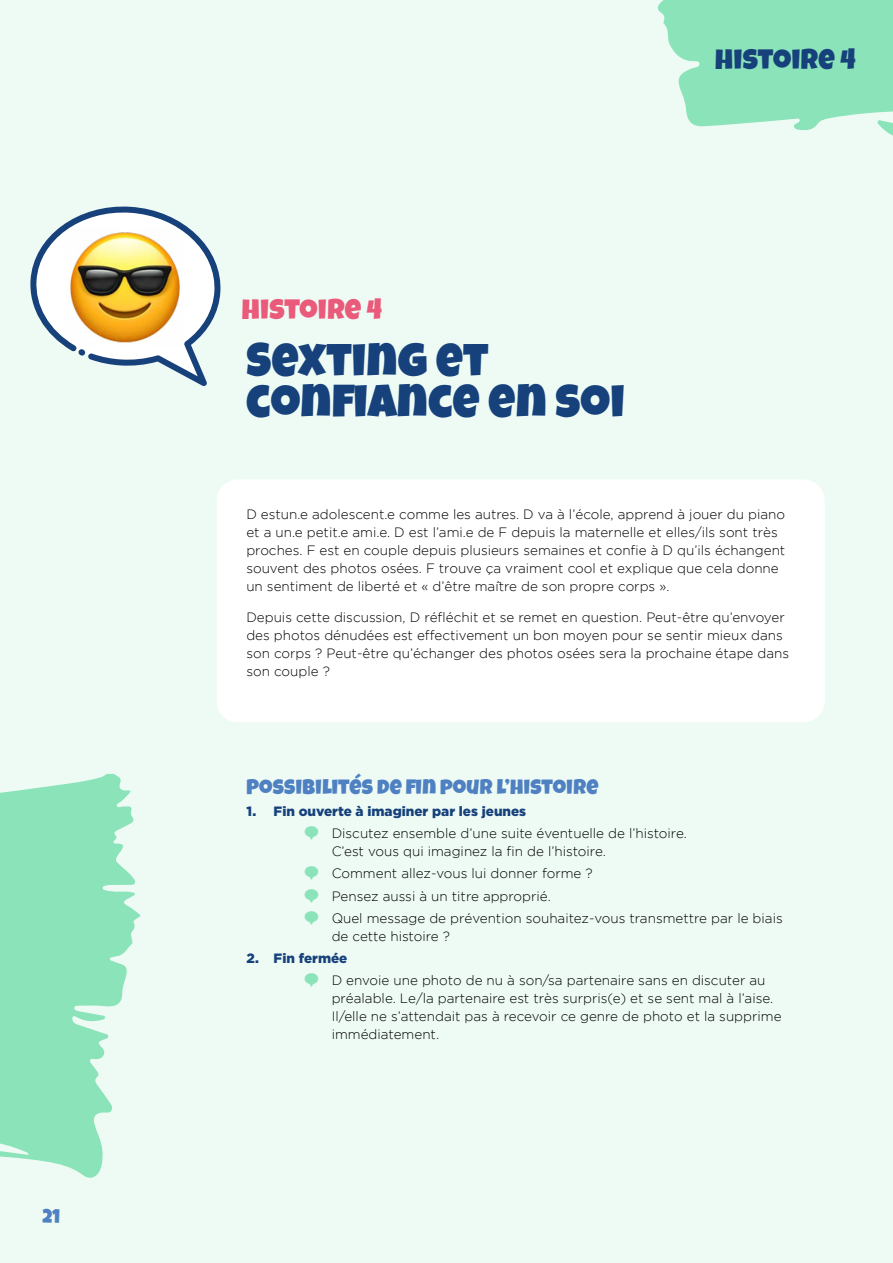
<style>
.page{position:relative;width:893px;height:1263px;background:#eefbf5}
.page>*{position:absolute;margin:0;border:0;box-sizing:border-box;transform-origin:0 0}
.t1{font:46.5px/40.5px "Luckiest Guy";letter-spacing:.01em;color:#16417b}
.t2{font:28.5px "Luckiest Guy";letter-spacing:.015em;color:#ea5a7a}
.t3{font:28.5px "Luckiest Guy";letter-spacing:.015em;color:#16417b}
.t4{font:21px "Luckiest Guy";letter-spacing:.015em;color:#4f81c2}
.t5{font:19.5px "Luckiest Guy";color:#4f81c2}
.t6{font:300 13.5px/18px "Gotham";color:#000}
.t7{font:900 13.5px "Gotham";color:#16417b}
</style>
<div class="page">
<svg style="left:658px;top:0;width:235px;height:136px"></svg>
<svg style="left:0;top:774px;width:140px;height:404px;fill:#8be3b9"></svg>
<div style="left:217px;top:479px;width:608px;height:243px;background:#fff;border-radius:21px"></div>
<svg style="left:30px;top:206px;width:191px;height:180px"></svg>
<img style="left:66px;top:227px;width:119px;height:119px">
<h3 class="t5" style="left:43px;top:1203px;width:19px">21</h3>
<h2 class="t2" style="left:242px;top:290px;width:142px">HISTOIRE 4</h2>
<h1 class="t1" style="left:247px;top:341px;width:379px">SEXTING ET<br>CONFIANCE EN SOI</h1>
<h2 class="t3" style="left:715px;top:40px;width:142px">HISTOIRE 4</h2>
<p class="t6" style="left:246px;top:505px;width:540px">D estun.e adolescent.e comme les autres. D va à l’école, apprend à jouer du piano et a un.e petit.e ami.e. D est l’ami.e de F depuis la maternelle et elles/ils sont très proches. F est en couple depuis plusieurs semaines et confie à D qu’ils échangent souvent des photos osées. F trouve ça vraiment cool et explique que cela donne un sentiment de liberté et « d’être maître de son propre corps ».</p>
<p class="t6" style="left:246px;top:608px;width:544px">Depuis cette discussion, D réfléchit et se remet en question. Peut-être qu’envoyer des photos dénudées est effectivement un bon moyen pour se sentir mieux dans son corps ? Peut-être qu’échanger des photos osées sera la prochaine étape dans son couple ?</p>
<h3 class="t4" style="left:247px;top:773px;width:353px">POSSIBILITÉS DE FIN POUR L’HISTOIRE</h3>
<p class="t7" style="left:247px;top:803px;width:281px">1. Fin ouverte à imaginer par les jeunes</p>
<p class="t6" style="left:332px;top:824px;width:357px">Discutez ensemble d’une suite éventuelle de l’histoire.<br>C’est vous qui imaginez la fin de l’histoire.</p>
<p class="t6" style="left:332px;top:862px;width:453px;line-height:22.2px">Comment allez-vous lui donner forme ?<br>Pensez aussi à un titre approprié.<br>Quel message de prévention souhaitez-vous transmettre par le biais</p>
<p class="t6" style="left:332px;top:927px;width:120px">de cette histoire ?</p>
<p class="t7" style="left:247px;top:950px;width:102px">2. Fin fermée</p>
<p class="t6" style="left:332px;top:971px;width:451px">D envoie une photo de nu à son/sa partenaire sans en discuter au préalable. Le/la partenaire est très surpris(e) et se sent mal à l’aise.<br>Il/elle ne s’attendait pas à recevoir ce genre de photo et la supprime immédiatement.</p>
</div>
